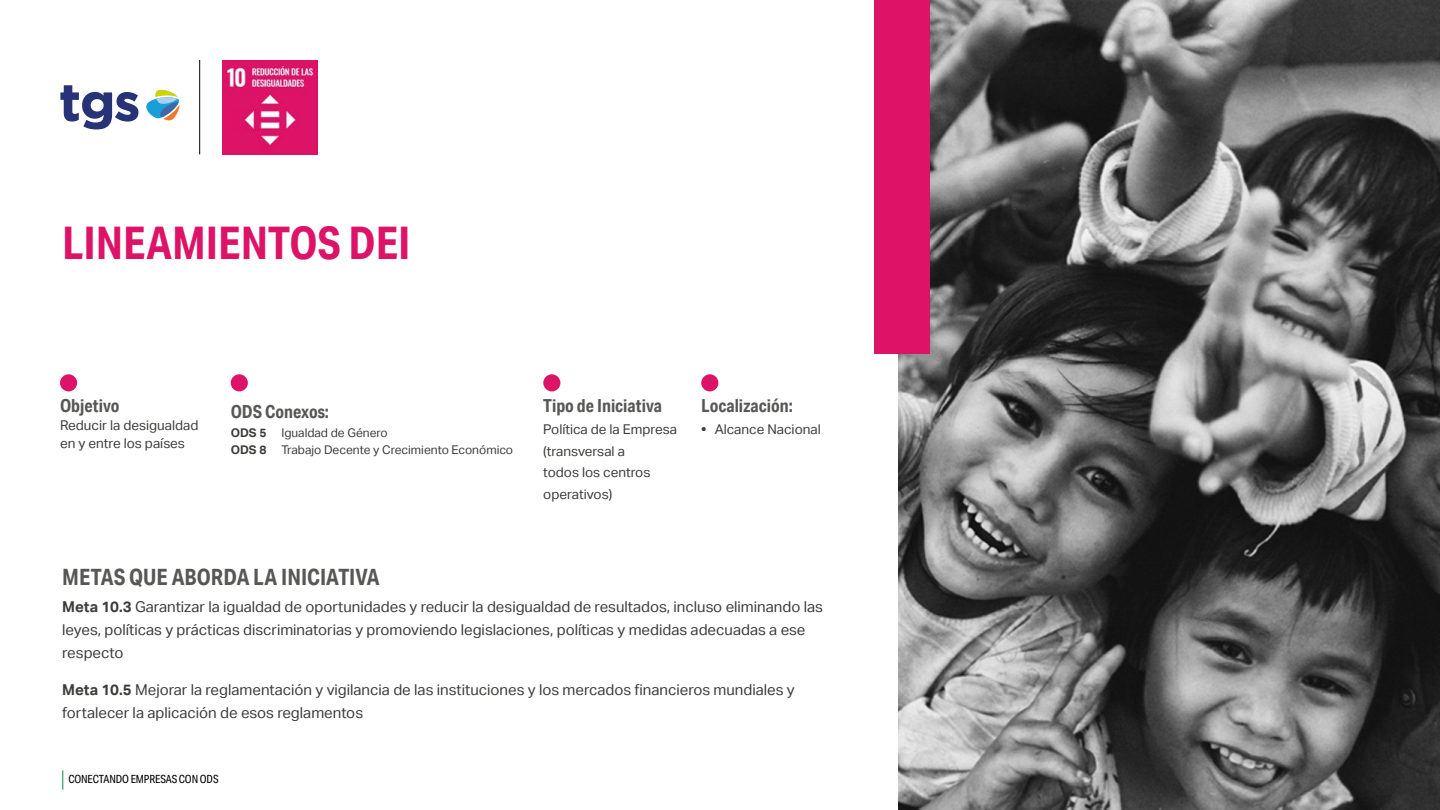
<style>
.page{position:relative;width:1440px;height:810px;background:#fff}
.page>*{position:absolute;margin:0;border:0;box-sizing:border-box;transform-origin:0 0}
.t1{font:700 45px "Aktiv Grotesk Cd";color:#dd1367}
.t2{font:700 22.5px "Aktiv Grotesk Cd";color:#575756}
.t3{font:700 18px "Aktiv Grotesk Cd";color:#575756}
.t4{font:15px/23.2px "Aktiv Grotesk";color:#3c3c3b}
.t5{font:13.5px/21.8px "Aktiv Grotesk";color:#3c3c3b}
.t6{font:12px/17.2px "Aktiv Grotesk";color:#3c3c3b}
.t7{font:11.25px "Aktiv Grotesk Cd";letter-spacing:-.01em;color:#000}
.s1{font-weight:700}
</style>
<div class="page">
<svg style="left:62px;top:770px;width:1px;height:20px"></svg>
<img style="left:898px;top:0;width:542px;height:810px">
<div style="left:874px;top:0;width:56px;height:354px;background:#dd1367"></div>
<div style="left:60px;top:374px;width:17px;height:17px;background:#dd1367;border-radius:50%"></div>
<div style="left:701px;top:374px;width:17px;height:17px;background:#dd1367;border-radius:50%"></div>
<img style="left:223px;top:60px;width:95px;height:95px">
<hr style="left:200px;top:60px;width:1px;height:94px;background:#000">
<div style="left:543px;top:374px;width:17px;height:17px;background:#dd1367;border-radius:50%"></div>
<svg style="left:60px;top:85px;width:78px;height:44px"></svg>
<svg style="left:146px;top:90px;width:34px;height:31px"></svg>
<div style="left:231px;top:374px;width:17px;height:17px;background:#dd1367;border-radius:50%"></div>
<h1 class="t1" style="left:62px;top:216px;width:350px">LINEAMIENTOS DEI</h1>
<p class="t3" style="left:60px;top:395px;width:61px">Objetivo</p>
<p class="t5" style="left:60px;top:417px;width:140px;line-height:18px">Reducir la desigualdad en y entre los países</p>
<p class="t3" style="left:231px;top:401px;width:100px">ODS Conexos:</p>
<p class="t6" style="left:231px;top:424px;width:284px"><span class="s1">ODS 5</span> Igualdad de Género<br><span class="s1">ODS 8</span> Trabajo Decente y Crecimiento Económico</p>
<p class="t3" style="left:543px;top:395px;width:120px">Tipo de Iniciativa</p>
<p class="t5" style="left:543px;top:418px;width:135px">Política de la Empresa (transversal a<br>todos los centros operativos)</p>
<p class="t3" style="left:701px;top:395px;width:93px">Localización:</p>
<p class="t5" style="left:701px;top:418px;width:121px"><span class="s1">•</span> Alcance Nacional</p>
<h2 class="t2" style="left:62px;top:563px;width:319px">METAS QUE ABORDA LA INICIATIVA</h2>
<p class="t4" style="left:62px;top:595px;width:762px"><span class="s1">Meta 10.3</span> Garantizar la igualdad de oportunidades y reducir la desigualdad de resultados, incluso eliminando las leyes, políticas y prácticas discriminatorias y promoviendo legislaciones, políticas y medidas adecuadas a ese respecto</p>
<p class="t4" style="left:62px;top:678px;width:734px"><span class="s1">Meta 10.5</span> Mejorar la reglamentación y vigilancia de las instituciones y los mercados financieros mundiales y fortalecer la aplicación de esos reglamentos</p>
<p class="t7" style="left:68px;top:773px;width:152px">CONECTANDO EMPRESAS CON ODS</p>
</div>
